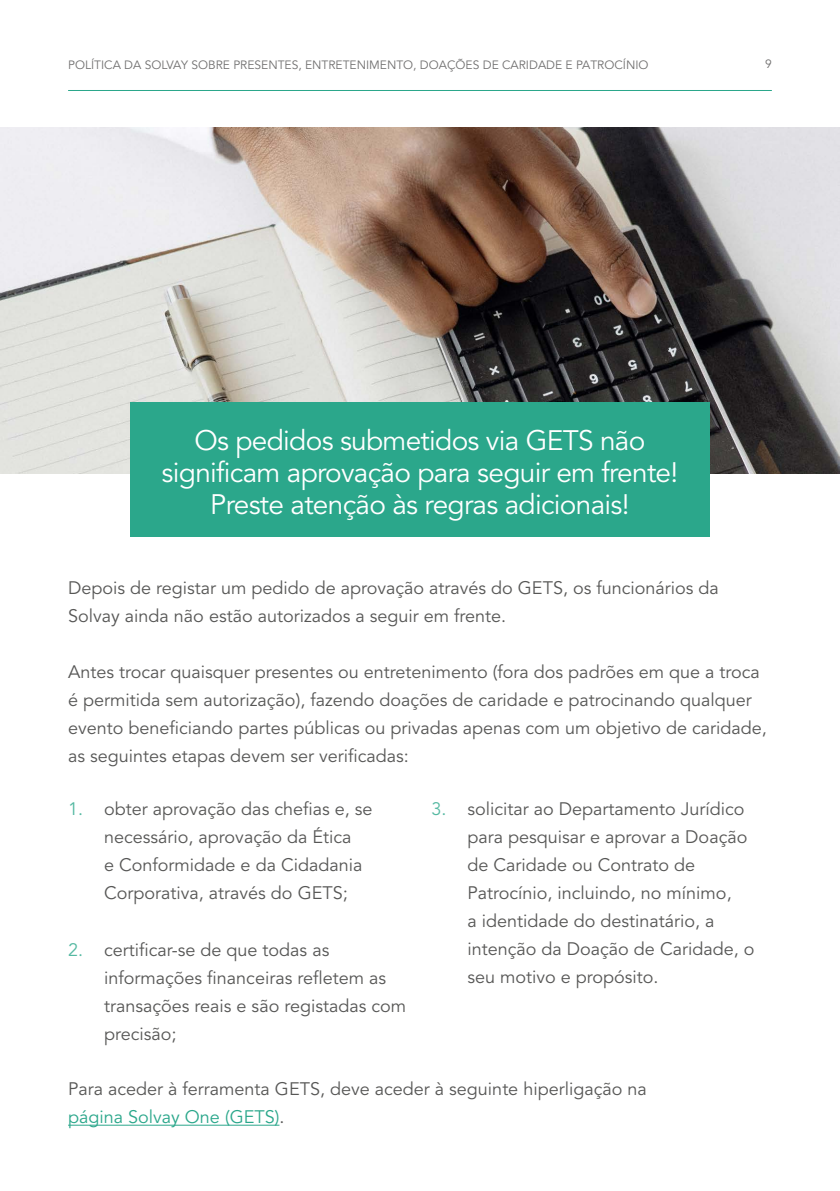
<style>
.page{position:relative;width:840px;height:1191px;background:#fff}
.page>*{position:absolute;margin:0;border:0;box-sizing:border-box;transform-origin:0 0}
.t1{font:28px/32px "Avenir";letter-spacing:-.025em;color:#fff;text-align:center}
.t2{font:18px/28px "Avenir";color:#575756}
.t3{font:12px "Avenir";color:#706f6f}
.s1{color:#55b9a2}
.s2{color:#2ba78b}
</style>
<div class="page">
<hr style="left:68px;top:90px;width:703px;height:1px;background:#2ba78b">
<img style="left:0;top:127px;width:839px;height:346px">
<div style="left:130px;top:403px;width:579px;height:134px;background:#2ba78b"></div>
<hr style="left:68px;top:1124px;width:211px;height:1px;background:#2ba78b">
<p class="t3" style="left:68px;top:56px;width:581px">POLÍTICA DA SOLVAY SOBRE PRESENTES, ENTRETENIMENTO, DOAÇÕES DE CARIDADE E PATROCÍNIO</p>
<p class="t3" style="left:764px;top:55px;width:8px">9</p>
<h1 class="t1" style="left:161px;top:425px;width:518px">Os pedidos submetidos via GETS não significam aprovação para seguir em frente!<br>Preste atenção às regras adicionais!</h1>
<p class="t2" style="left:68px;top:574px;width:652px">Depois de registar um pedido de aprovação através do GETS, os funcionários da<br>Solvay ainda não estão autorizados a seguir em frente.</p>
<p class="t2" style="left:68px;top:658px;width:700px">Antes trocar quaisquer presentes ou entretenimento (fora dos padrões em que a troca é permitida sem autorização), fazendo doações de caridade e patrocinando qualquer evento beneficiando partes públicas ou privadas apenas com um objetivo de caridade, as seguintes etapas devem ser verificadas:</p>
<p class="t2" style="left:104px;top:795px;width:270px;text-indent:-36px"><span class="s1">1.</span> obter aprovação das chefias e, se necessário, aprovação da Ética<br>e Conformidade e da Cidadania<br>Corporativa, através do GETS;</p>
<p class="t2" style="left:104px;top:936px;width:303px;text-indent:-36px"><span class="s1">2.</span> certificar-se de que todas as informações financeiras refletem as transações reais e são registadas com precisão;</p>
<p class="t2" style="left:467px;top:795px;width:288px;text-indent:-36px"><span class="s1">3.</span> solicitar ao Departamento Jurídico para pesquisar e aprovar a Doação de Caridade ou Contrato de<br>Patrocínio, incluindo, no mínimo,<br>a identidade do destinatário, a intenção da Doação de Caridade, o seu motivo e propósito.</p>
<p class="t2" style="left:68px;top:1075px;width:580px">Para aceder à ferramenta GETS, deve aceder à seguinte hiperligação na <span class="s2">página Solvay One (GETS)</span>.</p>
</div>
